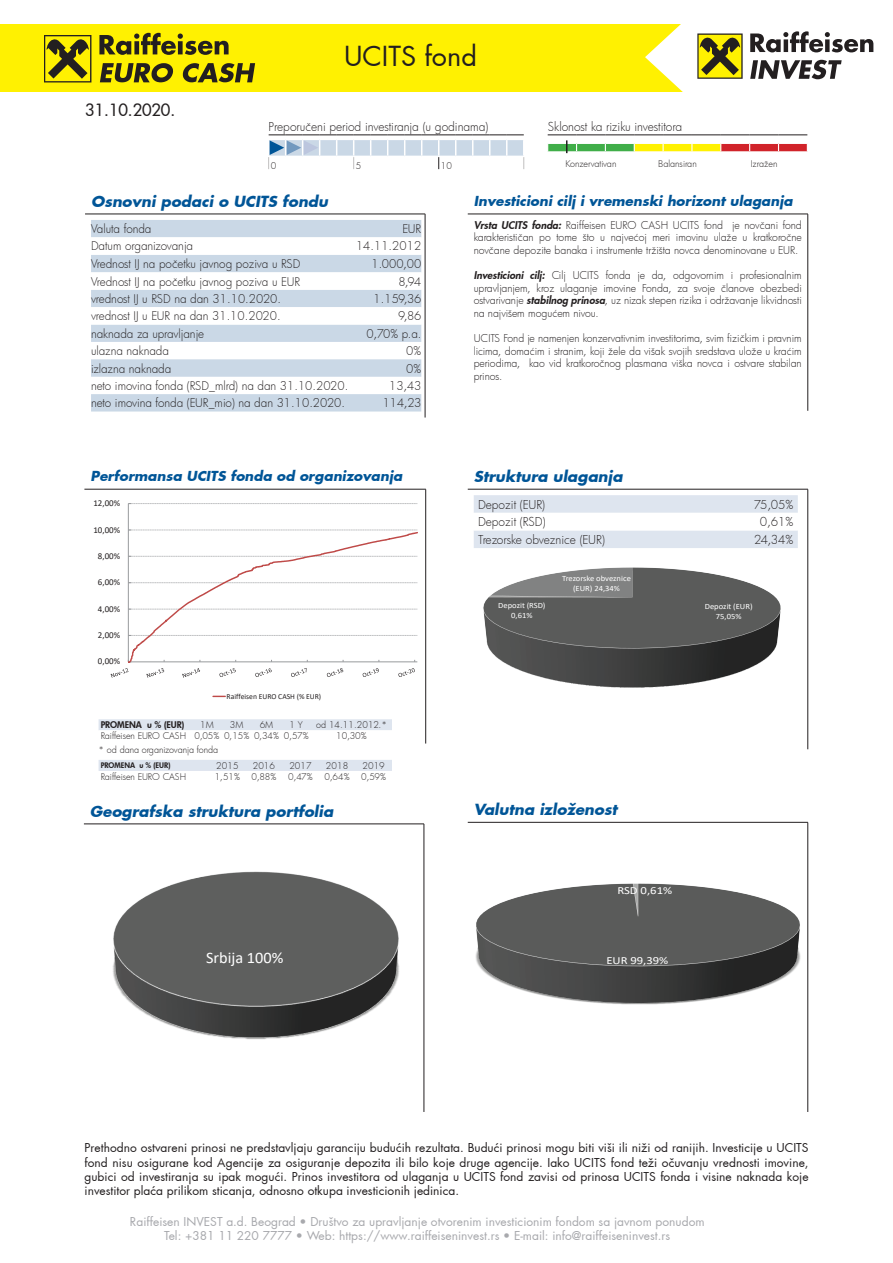
<style>
.page{position:relative;width:893px;height:1263px;background:#fff}
.page>*{position:absolute;margin:0;border:0;box-sizing:border-box;transform-origin:0 0}
.t1{font:27px "Futura CE";color:#231f20}
.t2{font:500 16.5px "Futura";color:#231f20}
.t3{font:16.05px "Calibri";color:#fff}
.t4{font:italic 700 15px "Futura CE";color:#005597}
.t5{font:italic 700 13.5px "Futura CE";color:#005597}
.t6{font:12px/14.4px "Futura CE";color:#231f20;text-align:justify}
.t7{font:12px/14.4px "Futura CE";color:#a8a9ad;text-align:center}
.t8{font:300 12px "Futura";letter-spacing:-.005em;color:#231f20}
.t9{font:300 11.7px "Futura";letter-spacing:-.005em;color:#231f20}
.t10{font:10.8px "Calibri";color:#fff;scale:1.17 1}
.t11{font:300 10.5px/12.6px "Futura";letter-spacing:-.005em;color:#231f20;text-align:justify}
.t12{font:300 9px "Futura";color:#231f20}
.t13{font:800 9px "Futura";color:#231f20}
.t14{font:9px "Calibri";color:#231f20}
.t15{font:8.85px "Calibri";letter-spacing:-.005em;color:#231f20}
.t16{font:8.1px/9.8px "Calibri";color:#fff;text-align:center;scale:1.06 1}
.t17{font:7.65px "Calibri";color:#231f20}
.t18{font:800 7.5px "Futura";color:#231f20}
.s1{font-family:"Futura CE";font-weight:800;font-style:italic}
</style>
<div class="page">
<hr style="left:85px;top:214px;width:340px;height:1px;background:#231f20">
<hr style="left:425px;top:214px;width:1px;height:203px;background:#231f20">
<svg style="left:91px;top:220px;width:330px;height:191px"></svg>
<hr style="left:468px;top:214px;width:340px;height:1px;background:#231f20">
<hr style="left:807px;top:214px;width:1px;height:197px;background:#231f20">
<hr style="left:84px;top:489px;width:342px;height:1px;background:#231f20">
<hr style="left:425px;top:489px;width:1px;height:254px;background:#231f20">
<hr style="left:128px;top:504px;width:1px;height:158px;background:#989a9d">
<svg style="left:128px;top:503px;width:289px;height:1px"></svg>
<svg style="left:111px;top:530px;width:307px;height:148px"></svg>
<svg style="left:213px;top:696px;width:12px;height:1px"></svg>
<hr style="left:468px;top:822px;width:340px;height:1px;background:#231f20">
<hr style="left:807px;top:822px;width:1px;height:290px;background:#231f20">
<img style="left:475px;top:868px;width:334px;height:162px">
<hr style="left:84px;top:824px;width:340px;height:1px;background:#231f20">
<hr style="left:424px;top:824px;width:1px;height:288px;background:#231f20">
<img style="left:113px;top:871px;width:286px;height:169px">
<hr style="left:468px;top:489px;width:340px;height:1px;background:#231f20">
<hr style="left:807px;top:489px;width:1px;height:260px;background:#231f20">
<svg style="left:474px;top:495px;width:324px;height:53px"></svg>
<img style="left:483px;top:567px;width:298px;height:121px">
<svg style="left:99px;top:719px;width:293px;height:11px;background:#dee5ef"></svg>
<div style="left:0;top:24px;width:893px;height:67px;background:#fff101"></div>
<svg style="left:645px;top:24px;width:248px;height:252px"></svg>
<svg style="left:697px;top:33px;width:46px;height:46px"></svg>
<div style="left:699px;top:35px;width:42px;height:43px;background:#fff101"></div>
<svg style="left:700px;top:37px;width:40px;height:38px"></svg>
<svg style="left:750px;top:31px;width:123px;height:21px;background:#999798"></svg>
<svg style="left:750px;top:60px;width:92px;height:19px;background:#888686"></svg>
<svg style="left:268px;top:135px;width:256px;height:34px"></svg>
<svg style="left:547px;top:135px;width:261px;height:18px"></svg>
<svg style="left:44px;top:35px;width:47px;height:47px"></svg>
<div style="left:45px;top:36px;width:45px;height:45px;background:#fff101"></div>
<svg style="left:47px;top:39px;width:42px;height:40px"></svg>
<svg style="left:99px;top:33px;width:130px;height:22px"></svg>
<svg style="left:100px;top:63px;width:73px;height:19px"></svg>
<svg style="left:183px;top:63px;width:72px;height:19px"></svg>
<div style="left:99px;top:760px;width:293px;height:11px;background:#dee5ef"></div>
<h2 class="t2" style="left:85px;top:98px;width:92px">31.10.2020.</h2>
<h1 class="t1" style="left:344px;top:38px;width:134px">UCITS fond</h1>
<p class="t8" style="left:269px;top:118px;width:221px">Preporučeni period investiranja (u godinama)</p>
<p class="t12" style="left:271px;top:160px;width:7px">0</p>
<p class="t12" style="left:356px;top:160px;width:7px">5</p>
<p class="t12" style="left:441px;top:160px;width:13px">10</p>
<p class="t8" style="left:548px;top:118px;width:136px">Sklonost ka riziku investitora</p>
<p class="t12" style="left:565px;top:158px;width:52px">Konzervativan</p>
<p class="t12" style="left:658px;top:158px;width:40px">Balansiran</p>
<p class="t12" style="left:751px;top:158px;width:28px">Izražen</p>
<h3 class="t4" style="left:91px;top:190px;width:238px">Osnovni podaci o UCITS fondu</h3>
<p class="t9" style="left:91px;top:221px;width:62px">Valuta fonda</p>
<p class="t9" style="left:402px;top:221px;width:20px">EUR</p>
<p class="t9" style="left:91px;top:238px;width:104px">Datum organizovanja</p>
<p class="t9" style="left:356px;top:238px;width:67px">14.11.2012</p>
<p class="t9" style="left:91px;top:256px;width:211px">Vrednost IJ na početku javnog poziva u RSD</p>
<p class="t9" style="left:371px;top:256px;width:51px">1.000,00</p>
<p class="t9" style="left:91px;top:273px;width:211px">Vrednost IJ na početku javnog poziva u EUR</p>
<p class="t9" style="left:399px;top:273px;width:24px">8,94</p>
<p class="t9" style="left:91px;top:291px;width:192px">vrednost IJ u RSD na dan 31.10.2020.</p>
<p class="t9" style="left:374px;top:291px;width:49px">1.159,36</p>
<p class="t9" style="left:91px;top:308px;width:191px">vrednost IJ u EUR na dan 31.10.2020.</p>
<p class="t9" style="left:398px;top:308px;width:25px">9,86</p>
<p class="t9" style="left:91px;top:326px;width:115px">naknada za upravljanje</p>
<p class="t9" style="left:367px;top:326px;width:56px">0,70% p.a.</p>
<p class="t9" style="left:91px;top:343px;width:79px">ulazna naknada</p>
<p class="t9" style="left:406px;top:343px;width:17px">0%</p>
<p class="t9" style="left:91px;top:360px;width:82px">izlazna naknada</p>
<p class="t9" style="left:406px;top:360px;width:17px">0%</p>
<p class="t9" style="left:91px;top:378px;width:259px">neto imovina fonda (RSD_mlrd) na dan 31.10.2020.</p>
<p class="t9" style="left:389px;top:378px;width:33px">13,43</p>
<p class="t9" style="left:91px;top:395px;width:256px">neto imovina fonda (EUR_mio) na dan 31.10.2020.</p>
<p class="t9" style="left:383px;top:395px;width:40px">114,23</p>
<p class="t5" style="left:90px;top:466px;width:313px">Performansa UCITS fonda od organizovanja</p>
<p class="t15" style="left:93px;top:497px;width:28px">12,00%</p>
<p class="t14" style="left:93px;top:523px;width:28px">10,00%</p>
<p class="t15" style="left:98px;top:550px;width:24px">8,00%</p>
<p class="t15" style="left:98px;top:576px;width:24px">6,00%</p>
<p class="t15" style="left:98px;top:603px;width:24px">4,00%</p>
<p class="t14" style="left:98px;top:629px;width:24px">2,00%</p>
<p class="t15" style="left:98px;top:655px;width:24px">0,00%</p>
<p class="t17" style="left:227px;top:691px;width:96px">Raiffeisen EURO CASH (% EUR)</p>
<p class="t13" style="left:101px;top:719px;width:85px">PROMENA u % (EUR)</p>
<p class="t12" style="left:200px;top:719px;width:15px">1M</p>
<p class="t12" style="left:230px;top:719px;width:15px">3M</p>
<p class="t12" style="left:260px;top:719px;width:15px">6M</p>
<p class="t12" style="left:290px;top:719px;width:15px">1 Y</p>
<p class="t12" style="left:316px;top:719px;width:72px">od 14.11.2012.*</p>
<p class="t12" style="left:101px;top:730px;width:210px">Raiffeisen EURO CASH 0,05% 0,15% 0,34% 0,57%</p>
<p class="t12" style="left:336px;top:730px;width:32px">10,30%</p>
<p class="t12" style="left:99px;top:743px;width:121px">* od dana organizovanja fonda</p>
<p class="t18" style="left:101px;top:760px;width:71px">PROMENA u % (EUR)</p>
<p class="t12" style="left:216px;top:759px;width:24px">2015</p>
<p class="t12" style="left:253px;top:759px;width:24px">2016</p>
<p class="t12" style="left:289px;top:759px;width:24px">2017</p>
<p class="t12" style="left:326px;top:759px;width:24px">2018</p>
<p class="t12" style="left:363px;top:759px;width:24px">2019</p>
<p class="t12" style="left:101px;top:770px;width:87px">Raiffeisen EURO CASH</p>
<p class="t12" style="left:215px;top:770px;width:27px">1,51%</p>
<p class="t12" style="left:252px;top:770px;width:26px">0,88%</p>
<p class="t12" style="left:288px;top:770px;width:26px">0,47%</p>
<p class="t12" style="left:325px;top:770px;width:27px">0,64%</p>
<p class="t12" style="left:361px;top:770px;width:26px">0,59%</p>
<h3 class="t4" style="left:90px;top:800px;width:245px">Geografska struktura portfolia</h3>
<h3 class="t3" style="left:206px;top:946px;width:79px">Srbija 100%</h3>
<p class="t5" style="left:474px;top:191px;width:320px">Investicioni cilj i vremenski horizont ulaganja</p>
<p class="t11" style="left:474px;top:218px;width:330px"><span class="s1">Vrsta UCITS fonda:</span> Raiffeisen EURO CASH UCITS fond je novčani fond karakterističan po tome što u najvećoj meri imovinu ulaže u kratkoročne novčane depozite banaka i instrumente tržišta novca denominovane u EUR.</p>
<p class="t11" style="left:474px;top:269px;width:330px"><span class="s1">Investicioni cilj:</span> Cilj UCITS fonda je da, odgovornim i profesionalnim upravljanjem, kroz ulaganje imovine Fonda, za svoje članove obezbedi ostvarivanje <span class="s1">stabilnog prinosa</span>, uz nizak stepen rizika i održavanje likvidnosti na najvišem mogućem nivou.</p>
<p class="t11" style="left:474px;top:332px;width:330px">UCITS Fond je namenjen konzervativnim investitorima, svim fizičkim i pravnim licima, domaćim i stranim, koji žele da višak svojih sredstava ulože u kraćim periodima, kao vid kratkoročnog plasmana viška novca i ostvare stabilan prinos.</p>
<h3 class="t4" style="left:474px;top:465px;width:150px">Struktura ulaganja</h3>
<p class="t8" style="left:478px;top:496px;width:69px">Depozit (EUR)</p>
<p class="t8" style="left:754px;top:496px;width:41px">75,05%</p>
<p class="t8" style="left:478px;top:514px;width:69px">Depozit (RSD)</p>
<p class="t8" style="left:760px;top:514px;width:35px">0,61%</p>
<p class="t8" style="left:478px;top:531px;width:128px">Trezorske obveznice (EUR)</p>
<p class="t8" style="left:754px;top:531px;width:41px">24,34%</p>
<p class="t16" style="left:498px;top:600px;width:46px">Depozit (RSD)<br>0,61%</p>
<p class="t16" style="left:562px;top:573px;width:67px">Trezorske obveznice (EUR) 24,34%</p>
<p class="t16" style="left:705px;top:602px;width:47px">Depozit (EUR)<br>75,05%</p>
<h3 class="t4" style="left:474px;top:798px;width:145px">Valutna izloženost</h3>
<p class="t10" style="left:617px;top:883px;width:48px">RSD 0,61%</p>
<p class="t10" style="left:606px;top:952px;width:54px">EUR 99,39%</p>
<p class="t6" style="left:85px;top:1141px;width:725px">Prethodno ostvareni prinosi ne predstavljaju garanciju budućih rezultata. Budući prinosi mogu biti viši ili niži od ranijih. Investicije u UCITS fond nisu osigurane kod Agencije za osiguranje depozita ili bilo koje druge agencije. Iako UCITS fond teži očuvanju vrednosti imovine, gubici od investiranja su ipak mogući. Prinos investitora od ulaganja u UCITS fond zavisi od prinosa UCITS fonda i visine naknada koje investitor plaća prilikom sticanja, odnosno otkupa investicionih jedinica.</p>
<p class="t7" style="left:130px;top:1214px;width:576px">Raiffeisen INVEST a.d. Beograd • Društvo za upravljanje otvorenim investicionim fondom sa javnom ponudom<br>Tel: +381 11 220 7777 • Web: https://www.raiffeiseninvest.rs • E-mail: info@raiffeiseninvest.rs</p>
</div>
